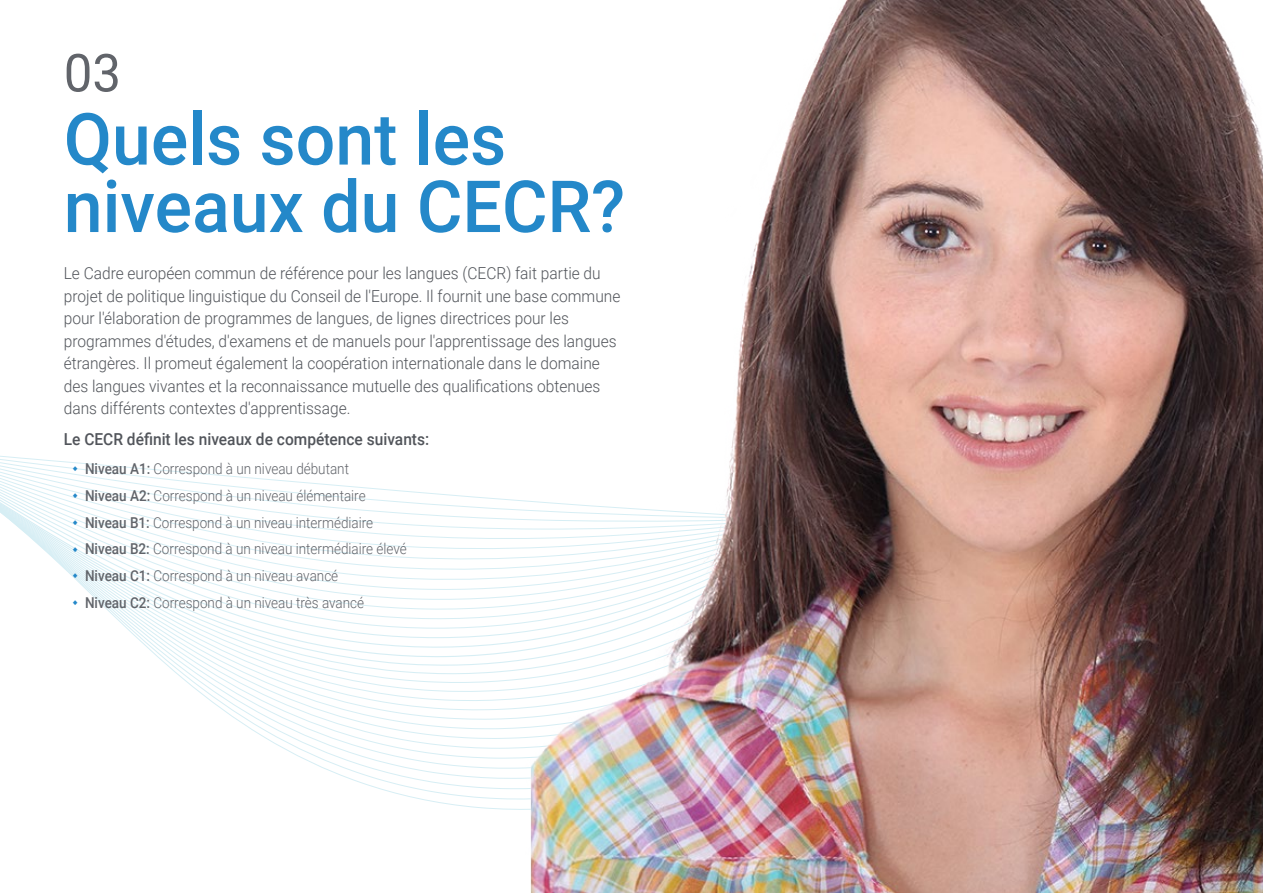
<style>
.page{position:relative;width:1263px;height:893px;background:#fff}
.page>*{position:absolute;margin:0;border:0;box-sizing:border-box;transform-origin:0 0}
.t1{font:500 72px/67.5px "Roboto";color:#2488c9}
.t2{font:52.5px "Roboto";color:#61646a}
.t3{font:300 16.5px/22.5px "Roboto";color:#52555b;scale:.94 1}
.t4{font:500 16.5px "Roboto";color:#52555b;scale:.94 1}
.t5{font:300 15px/26.7px "Roboto";color:#61646a;scale:.9 1}
.s1{font-weight:500}
</style>
<div class="page">
<svg style="left:0;top:456px;width:483px;height:353px"></svg>
<img style="left:483px;top:0;width:780px;height:893px">
<svg style="left:73px;top:466px;width:5px;height:6px"></svg>
<svg style="left:73px;top:493px;width:5px;height:5px"></svg>
<svg style="left:73px;top:520px;width:5px;height:5px"></svg>
<svg style="left:73px;top:547px;width:5px;height:5px"></svg>
<svg style="left:73px;top:574px;width:5px;height:5px"></svg>
<svg style="left:73px;top:600px;width:5px;height:5px"></svg>
<h2 class="t2" style="left:64px;top:36px;width:59px">03</h2>
<h1 class="t1" style="left:64px;top:103px;width:563px">Quels sont les niveaux du CECR?</h1>
<p class="t3" style="left:64px;top:262px;width:594px">Le Cadre européen commun de référence pour les langues (CECR) fait partie du projet de politique linguistique du Conseil de l'Europe. Il fournit une base commune pour l'élaboration de programmes de langues, de lignes directrices pour les programmes d'études, d'examens et de manuels pour l'apprentissage des langues étrangères. Il promeut également la coopération internationale dans le domaine des langues vivantes et la reconnaissance mutuelle des qualifications obtenues dans différents contextes d'apprentissage.</p>
<p class="t4" style="left:64px;top:428px;width:390px">Le CECR définit les niveaux de compétence suivants:</p>
<p class="t5" style="left:85px;top:455px;width:359px"><span class="s1">Niveau A1:</span> Correspond à un niveau débutant<br><span class="s1">Niveau A2:</span> Correspond à un niveau élémentaire <span class="s1">Niveau B1:</span> Correspond à un niveau intermédiaire <span class="s1">Niveau B2:</span> Correspond à un niveau intermédiaire élevé <span class="s1">Niveau C1:</span> Correspond à un niveau avancé<br><span class="s1">Niveau C2:</span> Correspond à un niveau très avancé</p>
</div>
